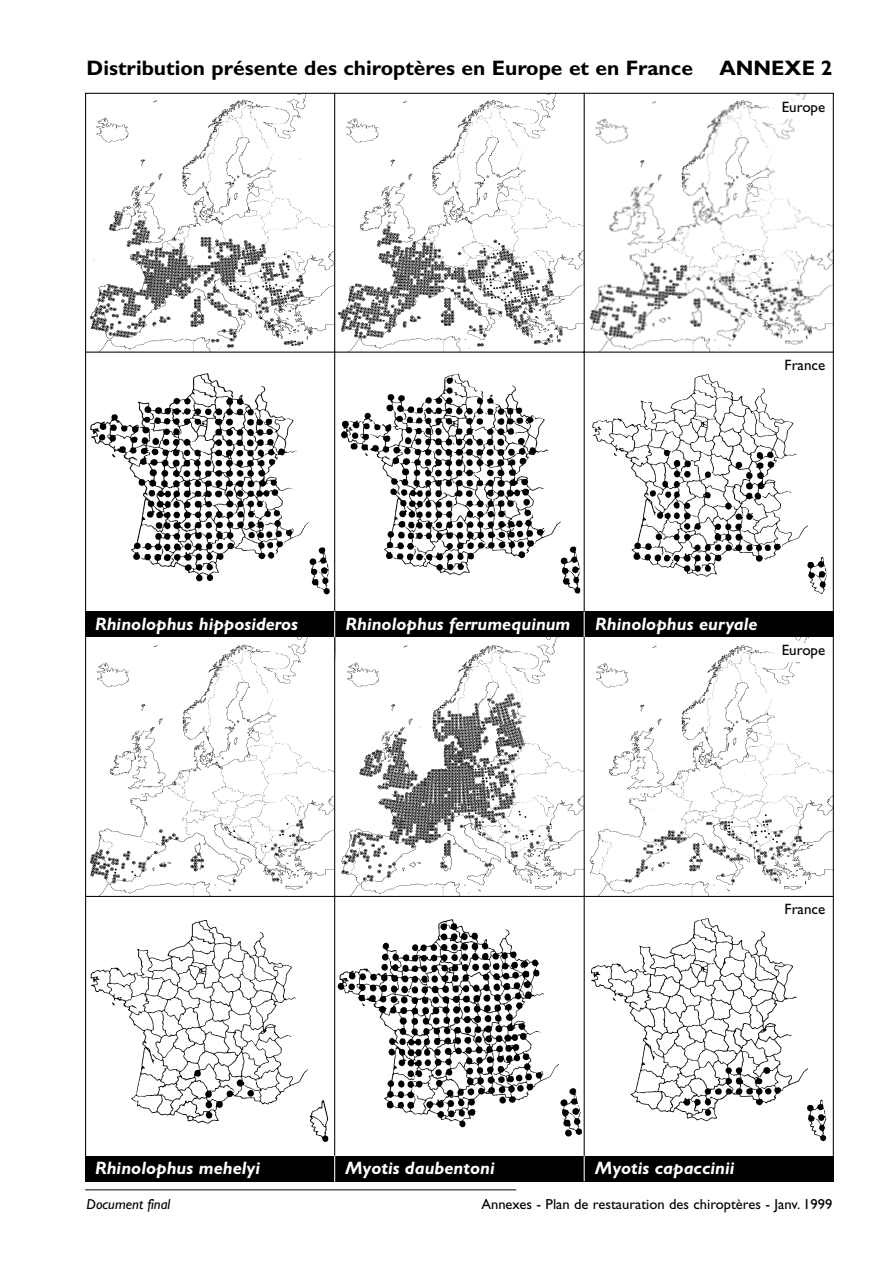
<style>
.page{position:relative;width:893px;height:1263px;background:#fff}
.page>*{position:absolute;margin:0;border:0;box-sizing:border-box;transform-origin:0 0}
.t1{font:700 21px "Gill Sans";color:#000}
.t2{font:italic 700 18px "Gill Sans";color:#fff}
.t3{font:15px "Gill Sans";color:#000}
.t4{font:14.55px "Gill Sans";color:#000}
.t5{font:italic 14.55px "Gill Sans";color:#000}
</style>
<div class="page">
<hr style="left:85px;top:1190px;width:431px;height:1px;background:#000">
<img style="left:90px;top:373px;width:240px;height:222px">
<img style="left:87px;top:95px;width:498px;height:257px">
<img style="left:90px;top:919px;width:239px;height:223px">
<img style="left:335px;top:915px;width:247px;height:224px">
<img style="left:591px;top:918px;width:236px;height:224px">
<img style="left:341px;top:373px;width:240px;height:221px">
<img style="left:592px;top:374px;width:235px;height:221px">
<svg style="left:585px;top:95px;width:246px;height:257px"></svg>
<img style="left:87px;top:638px;width:496px;height:258px">
<img style="left:585px;top:638px;width:246px;height:258px">
<hr style="left:334px;top:93px;width:1px;height:1069px;background:#000">
<hr style="left:583px;top:93px;width:1px;height:1074px;background:#000">
<hr style="left:85px;top:352px;width:748px;height:1px;background:#000">
<div style="left:85px;top:612px;width:748px;height:25px;background:#000"></div>
<hr style="left:85px;top:896px;width:748px;height:1px;background:#000">
<div style="left:85px;top:1156px;width:748px;height:25px;background:#000"></div>
<div style="left:774px;top:643px;width:52px;height:18px;background:#fff"></div>
<div style="left:774px;top:903px;width:52px;height:18px;background:#fff"></div>
<svg style="left:334px;top:611px;width:1px;height:26px"></svg>
<svg style="left:583px;top:611px;width:1px;height:26px"></svg>
<div style="left:774px;top:100px;width:52px;height:18px;background:#fff"></div>
<div style="left:773px;top:359px;width:53px;height:18px;background:#fff"></div>
<svg style="left:334px;top:1156px;width:1px;height:26px"></svg>
<svg style="left:583px;top:1156px;width:1px;height:25px"></svg>
<p class="t1" style="left:87px;top:61px;width:608px">Distribution présente des chiroptères en Europe et en France</p>
<p class="t1" style="left:719px;top:61px;width:114px">ANNEXE 2</p>
<p class="t3" style="left:781px;top:101px;width:45px">Europe</p>
<p class="t3" style="left:784px;top:360px;width:42px">France</p>
<p class="t2" style="left:95px;top:617px;width:204px">Rhinolophus hipposideros</p>
<p class="t2" style="left:345px;top:617px;width:226px">Rhinolophus ferrumequinum</p>
<p class="t2" style="left:595px;top:617px;width:164px">Rhinolophus euryale</p>
<p class="t3" style="left:781px;top:645px;width:45px">Europe</p>
<p class="t3" style="left:784px;top:904px;width:42px">France</p>
<p class="t2" style="left:95px;top:1162px;width:166px">Rhinolophus mehelyi</p>
<p class="t2" style="left:345px;top:1162px;width:151px">Myotis daubentoni</p>
<p class="t2" style="left:595px;top:1162px;width:141px">Myotis capaccinii</p>
<p class="t5" style="left:87px;top:1199px;width:85px">Document final</p>
<p class="t4" style="left:481px;top:1199px;width:352px">Annexes - Plan de restauration des chiroptères - Janv. 1999</p>
</div>
